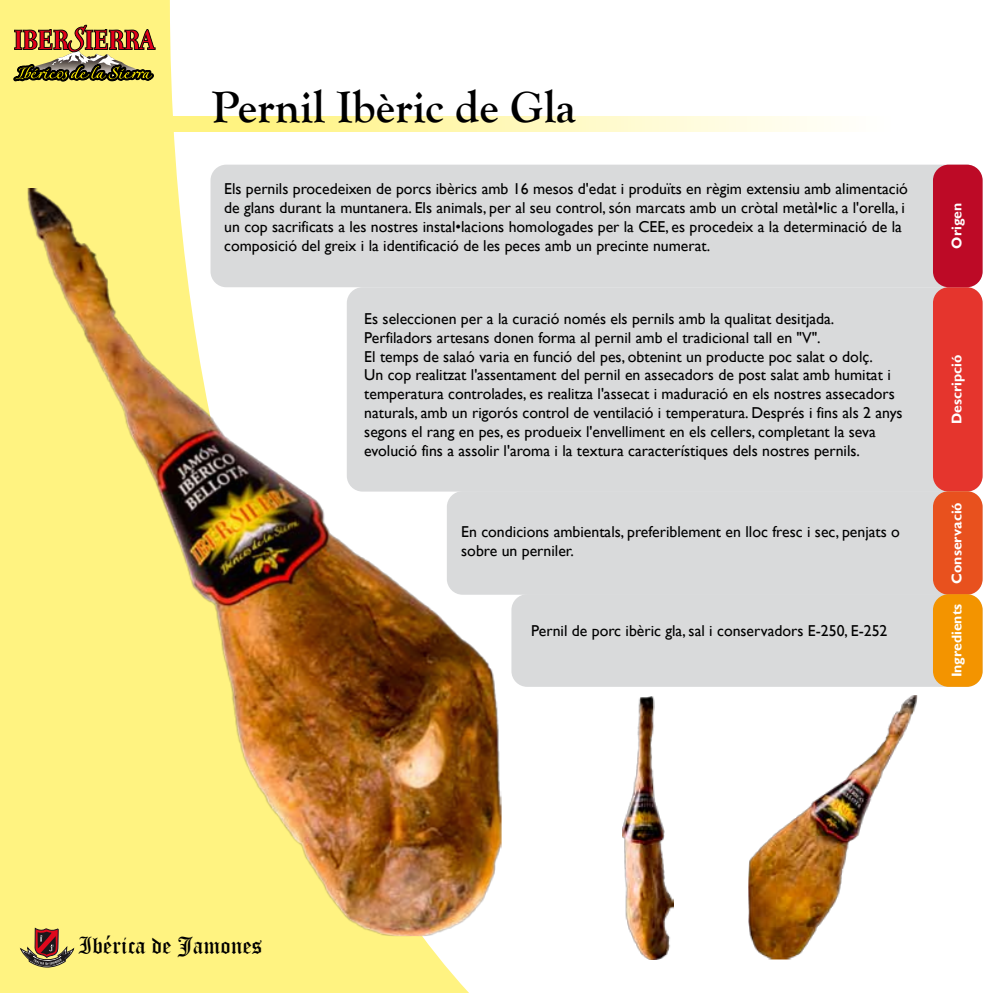
<style>
.page{position:relative;width:993px;height:993px;background:#fff}
.page>*{position:absolute;margin:0;border:0;box-sizing:border-box;transform-origin:0 0}
.t1{font:700 45.5px "Goudy Old Style T";color:#000}
.t2{font:23.1px "Old English Text";color:#000}
.t3{font:15.75px/18.9px "Gill Sans";color:#000}
.t4{font:700 14px "Gill Sans";color:#fff}
</style>
<div class="page">
<svg style="left:0;top:0;width:469px;height:992px;fill:#fff381"></svg>
<svg style="left:0;top:117px;width:831px;height:14px"></svg>
<div style="left:210px;top:165px;width:772px;height:122px;background:#d9dadb;border-radius:16px"></div>
<div style="left:346px;top:287px;width:636px;height:204px;background:#d9dadb;border-radius:16px"></div>
<div style="left:932px;top:287px;width:50px;height:204px;background:#e5352d;border-radius:16px"></div>
<div style="left:511px;top:594px;width:471px;height:92px;background:#d9dadb;border-radius:16px"></div>
<div style="left:446px;top:491px;width:536px;height:103px;background:#d9dadb;border-radius:16px"></div>
<div style="left:932px;top:491px;width:50px;height:103px;background:#e8511e;border-radius:16px"></div>
<div style="left:932px;top:594px;width:50px;height:92px;background:#f39400;border-radius:16px"></div>
<div style="left:932px;top:165px;width:50px;height:122px;background:#bd0a26;border-radius:16px"></div>
<svg style="left:20px;top:927px;width:54px;height:40px"></svg>
<svg style="left:11px;top:11px;width:147px;height:170px"></svg>
<img style="left:748px;top:695px;width:169px;height:264px">
<img style="left:622px;top:696px;width:50px;height:263px">
<img style="left:27px;top:187px;width:474px;height:749px">
<h1 class="t1" style="left:212px;top:81px;width:365px">Pernil Ibèric de Gla</h1>
<p class="t3" style="left:224px;top:179px;width:685px">Els pernils procedeixen de porcs ibèrics amb 16 mesos d'edat i produïts en règim extensiu amb alimentació de glans durant la muntanera. Els animals, per al seu control, són marcats amb un cròtal metàl•lic a l'orella, i un cop sacrificats a les nostres instal•lacions homologades per la CEE, es procedeix a la determinació de la composició del greix i la identificació de les peces amb un precinte numerat.</p>
<p class="t3" style="left:364px;top:309px;width:539px">Es seleccionen per a la curació només els pernils amb la qualitat desitjada.<br>Perfiladors artesans donen forma al pernil amb el tradicional tall en "V".<br>El temps de salaó varia en funció del pes, obtenint un producte poc salat o dolç.<br>Un cop realitzat l'assentament del pernil en assecadors de post salat amb humitat i temperatura controlades, es realitza l'assecat i maduració en els nostres assecadors naturals, amb un rigorós control de ventilació i temperatura. Després i fins als 2 anys segons el rang en pes, es produeix l'envelliment en els cellers, completant la seva evolució fins a assolir l'aroma i la textura característiques dels nostres pernils.</p>
<p class="t3" style="left:461px;top:522px;width:440px">En condicions ambientals, preferiblement en lloc fresc i sec, penjats o sobre un perniler.</p>
<p class="t3" style="left:531px;top:621px;width:357px">Pernil de porc ibèric gla, sal i conservadors E-250, E-252</p>
<p class="t4" style="left:947px;top:249px;width:47px;rotate:-90deg">Origen</p>
<p class="t4" style="left:947px;top:424px;width:71px;rotate:-90deg">Descripció</p>
<p class="t4" style="left:947px;top:583px;width:83px;rotate:-90deg">Conservació</p>
<p class="t4" style="left:947px;top:677px;width:75px;rotate:-90deg">Ingredients</p>
<h2 class="t2" style="left:78px;top:930px;width:185px">Ibérica de Jamones</h2>
</div>
